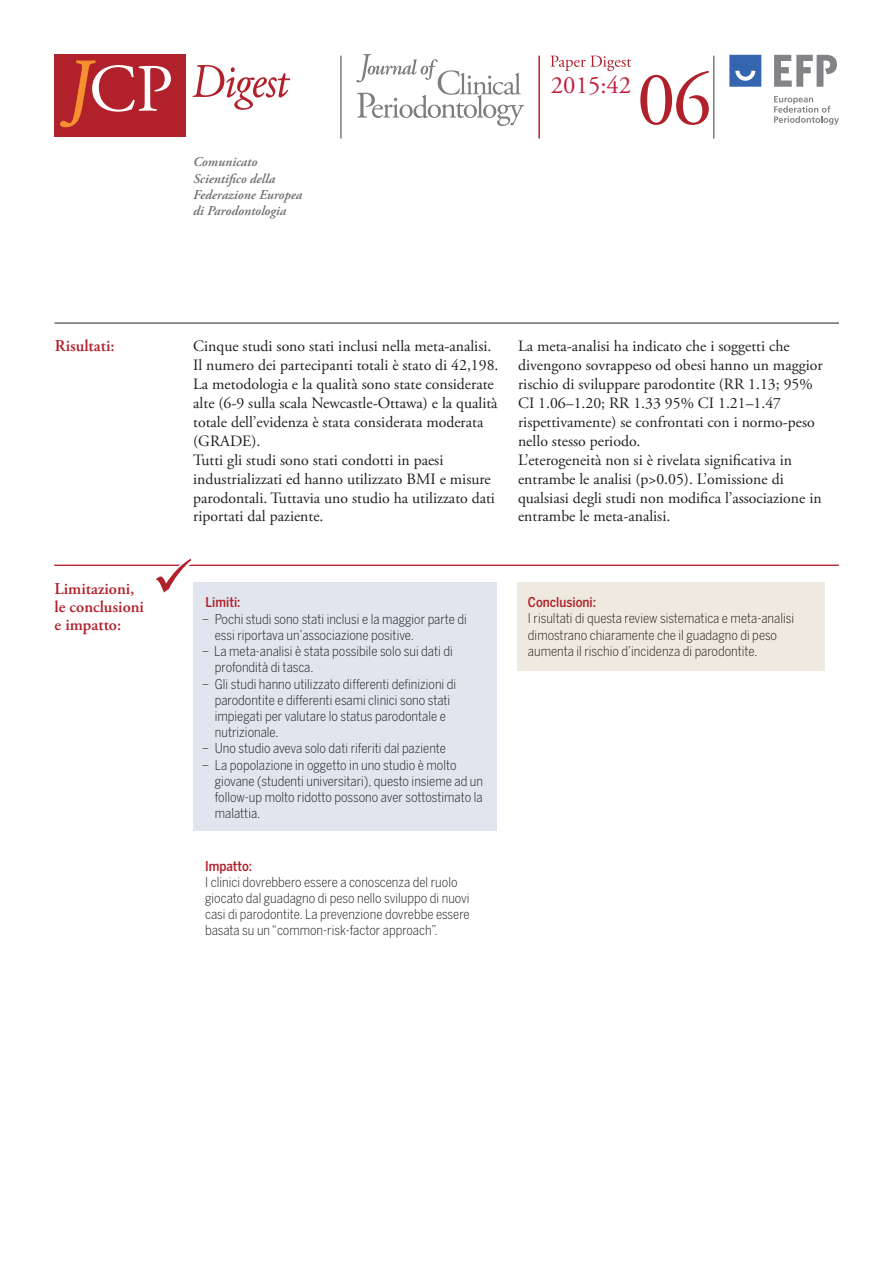
<style>
.page{position:relative;width:893px;height:1263px;background:#fff}
.page>*{position:absolute;margin:0;border:0;box-sizing:border-box;transform-origin:0 0}
.t1{font:76.65px "Adobe Garamond Pro";color:#b1212b}
.t2{font:24.75px "Adobe Garamond Pro";color:#bf1f3c}
.t3{font:600 16.5px/18px "Adobe Garamond Pro";color:#b1212b}
.t4{font:15.75px/18.9px "Adobe Garamond Pro";color:#231f20}
.t5{font:300 13.5px/16.2px "Benton Sans Cond";color:#231f20}
.t6{font:italic 600 13.5px/16.2px "Adobe Garamond Pro";color:#6c6d70}
.t7{font:500 13.5px "Benton Sans Cond";color:#b1212b}
</style>
<div class="page">
<hr style="left:55px;top:323px;width:784px;height:1px;background:#231f20">
<div style="left:193px;top:582px;width:304px;height:249px;background:#e0e5ee"></div>
<hr style="left:54px;top:565px;width:785px;height:1px;background:#b1212b">
<svg style="left:156px;top:559px;width:36px;height:34px"></svg>
<div style="left:517px;top:583px;width:308px;height:88px;background:#efeadf"></div>
<div style="left:54px;top:54px;width:131px;height:83px;background:#b1212b"></div>
<svg style="left:192px;top:65px;width:98px;height:45px"></svg>
<svg style="left:60px;top:60px;width:111px;height:67px"></svg>
<hr style="left:340px;top:56px;width:2px;height:83px;background:#7c7e7a">
<hr style="left:713px;top:56px;width:1px;height:83px;background:#7c7e7a">
<hr style="left:538px;top:56px;width:2px;height:83px;background:#b1212b">
<svg style="left:356px;top:54px;width:168px;height:72px"></svg>
<svg style="left:729px;top:55px;width:32px;height:32px"></svg>
<svg style="left:774px;top:96px;width:65px;height:29px"></svg>
<svg style="left:774px;top:55px;width:63px;height:32px"></svg>
<svg style="left:550px;top:56px;width:81px;height:15px"></svg>
<p class="t6" style="left:193px;top:155px;width:111px">Comunicato<br>Scientifico della<br>Federazione Europea di Parodontologia</p>
<h2 class="t2" style="left:551px;top:70px;width:82px">2015:42</h2>
<h1 class="t1" style="left:637px;top:54px;width:76px">06</h1>
<p class="t3" style="left:55px;top:337px;width:61px">Risultati:</p>
<p class="t4" style="left:193px;top:337px;width:307px">Cinque studi sono stati inclusi nella meta-analisi.<br>Il numero dei partecipanti totali è stato di 42,198.<br>La metodologia e la qualità sono state considerate alte (6-9 sulla scala Newcastle-Ottawa) e la qualità totale dell’evidenza è stata considerata moderata (GRADE).<br>Tutti gli studi sono stati condotti in paesi industrializzati ed hanno utilizzato BMI e misure parodontali. Tuttavia uno studio ha utilizzato dati riportati dal paziente.</p>
<p class="t4" style="left:518px;top:337px;width:306px">La meta-analisi ha indicato che i soggetti che divengono sovrappeso od obesi hanno un maggior rischio di sviluppare parodontite (RR 1.13; 95% CI 1.06–1.20; RR 1.33 95% CI 1.21–1.47 rispettivamente) se confrontati con i normo-peso nello stesso periodo.<br>L’eterogeneità non si è rivelata significativa in entrambe le analisi (p&gt;0.05). L’omissione di qualsiasi degli studi non modifica l’associazione in entrambe le meta-analisi.</p>
<p class="t3" style="left:55px;top:580px;width:91px">Limitazioni, le conclusioni e impatto:</p>
<p class="t7" style="left:205px;top:594px;width:37px">Limiti:</p>
<p class="t5" style="left:202px;top:611px;width:266px">− Pochi studi sono stati inclusi e la maggior parte di</p>
<p class="t5" style="left:215px;top:627px;width:201px">essi riportava un’associazione positive.</p>
<p class="t5" style="left:202px;top:643px;width:252px">− La meta-analisi è stata possibile solo sui dati di</p>
<p class="t5" style="left:215px;top:659px;width:100px">profondità di tasca.</p>
<p class="t5" style="left:202px;top:675px;width:256px">− Gli studi hanno utilizzato differenti definizioni di</p>
<p class="t5" style="left:215px;top:692px;width:237px">parodontite e differenti esami clinici sono stati</p>
<p class="t5" style="left:215px;top:708px;width:233px">impiegati per valutare lo status parodontale e</p>
<p class="t5" style="left:215px;top:724px;width:65px">nutrizionale.</p>
<p class="t5" style="left:202px;top:740px;width:245px">− Uno studio aveva solo dati riferiti dal paziente</p>
<p class="t5" style="left:202px;top:756px;width:256px">− La popolazione in oggetto in uno studio è molto</p>
<p class="t5" style="left:215px;top:773px;width:270px">giovane (studenti universitari), questo insieme ad un</p>
<p class="t5" style="left:215px;top:789px;width:269px">follow-up molto ridotto possono aver sottostimato la</p>
<p class="t5" style="left:215px;top:805px;width:47px">malattia.</p>
<p class="t7" style="left:205px;top:858px;width:49px">Impatto:</p>
<p class="t5" style="left:205px;top:874px;width:266px">I clinici dovrebbero essere a conoscenza del ruolo giocato dal guadagno di peso nello sviluppo di nuovi casi di parodontite. La prevenzione dovrebbe essere basata su un “common-risk-factor approach”.</p>
<p class="t7" style="left:528px;top:594px;width:70px">Conclusioni:</p>
<p class="t5" style="left:528px;top:610px;width:268px">I risultati di questa review sistematica e meta-analisi dimostrano chiaramente che il guadagno di peso aumenta il rischio d’incidenza di parodontite.</p>
</div>
